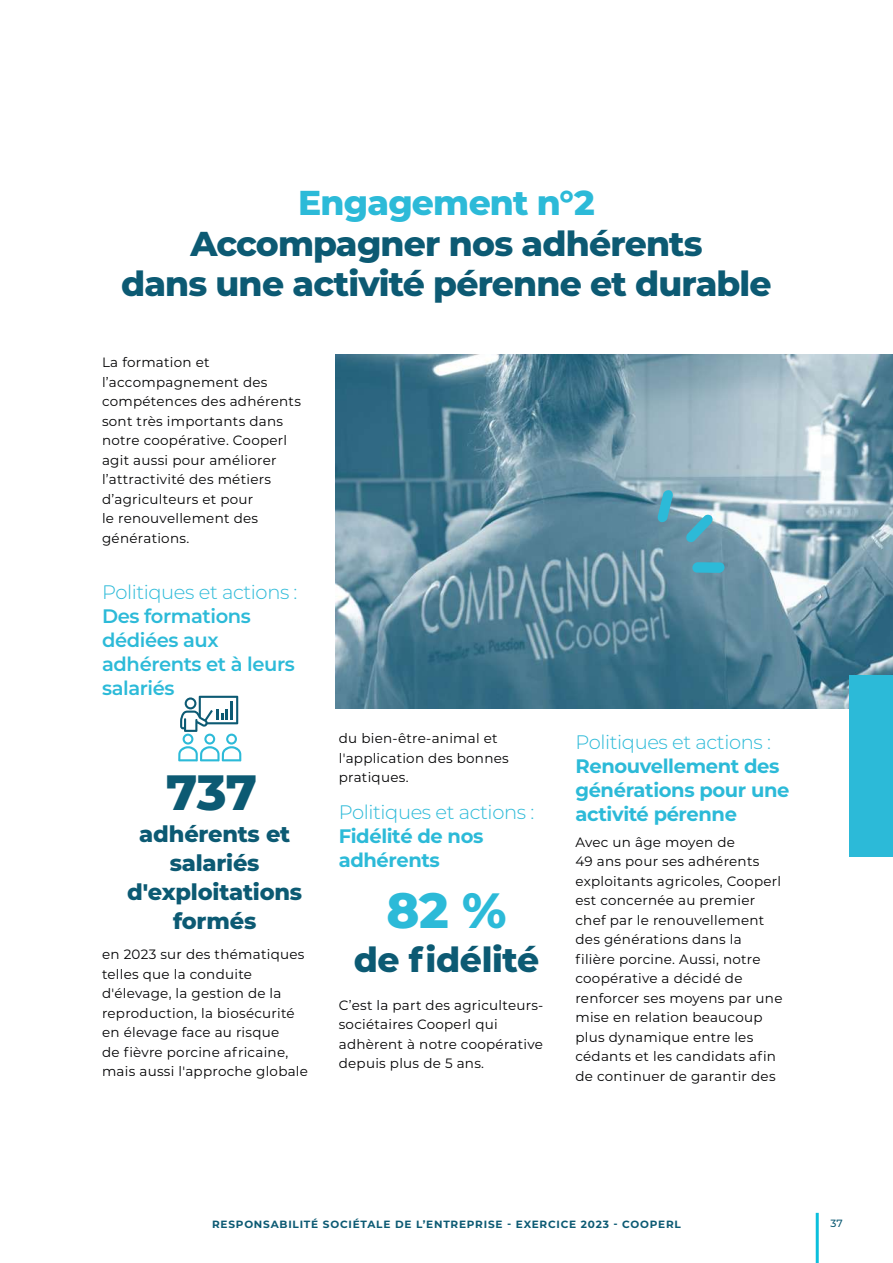
<style>
.page{position:relative;width:893px;height:1263px;background:#fff}
.page>*{position:absolute;margin:0;border:0;box-sizing:border-box;transform-origin:0 0}
.t1{font:800 49.5px "Montserrat";color:#0c5a73}
.t2{font:800 49.5px "Montserrat";color:#2cbad8}
.t3{font:800 34.5px/40.5px "Montserrat";letter-spacing:-.025em;color:#0c5a73;text-align:center}
.t4{font:800 34.5px "Montserrat";letter-spacing:-.025em;color:#2cbad8}
.t5{font:800 22.5px/29.2px "Montserrat";letter-spacing:-.01em;color:#0c5a73;text-align:center}
.t6{font:700 19.5px/24px "Montserrat";letter-spacing:-.02em;color:#2cbad8}
.t7{font:300 19.5px "Montserrat";letter-spacing:-.02em;color:#2cbad8}
.t8{font:600 19.5px/24px "Montserrat";letter-spacing:-.02em;color:#2cbad8}
.t9{font:13.5px/19.5px "Montserrat";letter-spacing:.02em;color:#020203}
.t10{font:700 10.5px "Montserrat";letter-spacing:.075em;color:#0c5a73}
.t11{font:500 10.5px "Montserrat";color:#0c5a73}
</style>
<div class="page">
<hr style="left:816px;top:1213px;width:3px;height:50px;background:#0cbfdc">
<img style="left:336px;top:354px;width:557px;height:355px">
<svg style="left:178px;top:696px;width:63px;height:65px"></svg>
<div style="left:849px;top:675px;width:44px;height:182px;background:#2cbad8"></div>
<hr style="left:0;top:764px;width:1px;height:114px;background:#0c5a73">
<svg style="left:657px;top:490px;width:16px;height:33px"></svg>
<svg style="left:685px;top:514px;width:28px;height:29px"></svg>
<svg style="left:692px;top:562px;width:33px;height:11px"></svg>
<h2 class="t4" style="left:298px;top:178px;width:298px">Engagement n°2</h2>
<h2 class="t3" style="left:121px;top:221px;width:652px">Accompagner nos adhérents<br>dans une activité pérenne et durable</h2>
<p class="t9" style="left:102px;top:352px;width:200px">La formation et l’accompagnement des compétences des adhérents sont très importants dans notre coopérative. Cooperl agit aussi pour améliorer l’attractivité des métiers d’agriculteurs et pour<br>le renouvellement des générations.</p>
<h3 class="t7" style="left:102px;top:579px;width:197px">Politiques et actions :</h3>
<h3 class="t8" style="left:102px;top:603px;width:194px">Des formations dédiées aux adhérents et à leurs salariés</h3>
<h1 class="t1" style="left:166px;top:756px;width:92px">737</h1>
<h3 class="t5" style="left:127px;top:818px;width:176px">adhérents et salariés d'exploitations formés</h3>
<p class="t9" style="left:102px;top:944px;width:207px">en 2023 sur des thématiques telles que la conduite d'élevage, la gestion de la reproduction, la biosécurité en élevage face au risque<br>de fièvre porcine africaine, mais aussi l'approche globale</p>
<p class="t9" style="left:339px;top:728px;width:172px">du bien-être-animal et l'application des bonnes pratiques.</p>
<h3 class="t7" style="left:339px;top:799px;width:197px">Politiques et actions :</h3>
<h3 class="t6" style="left:339px;top:823px;width:146px">Fidélité de nos adhérents</h3>
<h1 class="t2" style="left:386px;top:874px;width:122px">82 %</h1>
<h2 class="t3" style="left:354px;top:937px;width:187px">de fidélité</h2>
<p class="t9" style="left:339px;top:995px;width:206px">C’est la part des agriculteurs&shy;sociétaires Cooperl qui adhèrent à notre coopérative depuis plus de 5 ans.</p>
<h3 class="t7" style="left:575px;top:729px;width:197px">Politiques et actions :</h3>
<h3 class="t6" style="left:575px;top:753px;width:216px">Renouvellement des générations pour une activité pérenne</h3>
<p class="t9" style="left:575px;top:832px;width:209px">Avec un âge moyen de<br>49 ans pour ses adhérents exploitants agricoles, Cooperl est concernée au premier chef par le renouvellement des générations dans la filière porcine. Aussi, notre coopérative a décidé de renforcer ses moyens par une mise en relation beaucoup plus dynamique entre les cédants et les candidats afin de continuer de garantir des</p>
<p class="t10" style="left:212px;top:1217px;width:470px">RESPONSABILITÉ SOCIÉTALE DE L’ENTREPRISE - EXERCICE 2023 - COOPERL</p>
<p class="t11" style="left:830px;top:1216px;width:14px">37</p>
</div>
